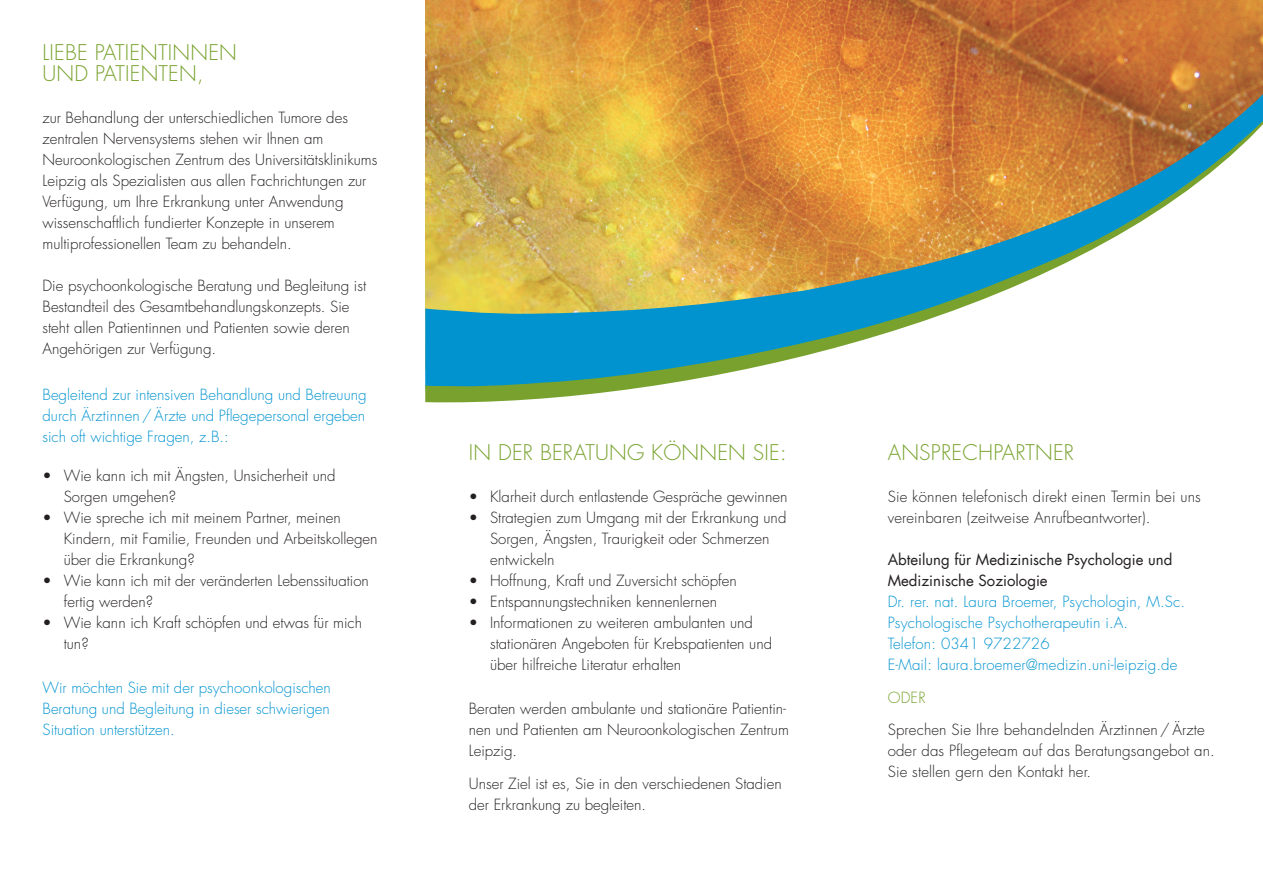
<style>
.page{position:relative;width:1263px;height:893px;background:#fff}
.page>*{position:absolute;margin:0;border:0;box-sizing:border-box;transform-origin:0 0}
.t1{font:300 21px/21px "Futura Std";letter-spacing:.01em;color:#78a22d}
.t2{font:300 15px/21px "Futura Std";color:#231f20}
.t3{font:300 15px/21px "Futura Std";letter-spacing:.01em;color:#0093d0;text-align:justify}
.t4{font:15px/21px "Futura";color:#231f20}
.t5{font:300 15px "Futura Std";color:#78a22d}
</style>
<div class="page">
<img style="left:425px;top:0;width:419px;height:81px">
<img style="left:844px;top:0;width:314px;height:81px">
<img style="left:1158px;top:0;width:105px;height:81px">
<svg style="left:425px;top:81px;width:838px;height:27px;background:#d0893a"></svg>
<svg style="left:425px;top:108px;width:838px;height:295px"></svg>
<h1 class="t1" style="left:43px;top:42px;width:196px">LIEBE PATIENTINNEN<br>UND PATIENTEN,</h1>
<p class="t2" style="left:43px;top:107px;width:336px">zur Behandlung der unterschiedlichen Tumore des zentralen Nervensystems stehen wir Ihnen am Neuroonkologischen Zentrum des Universitätsklinikums Leipzig als Spezialisten aus allen Fachrichtungen zur Verfügung, um Ihre Erkrankung unter Anwendung wissenschaftlich fundierter Konzepte in unserem multiprofessionellen Team zu behandeln.</p>
<p class="t2" style="left:43px;top:275px;width:325px">Die psychoonkologische Beratung und Begleitung ist Bestandteil des Gesamtbehandlungskonzepts. Sie steht allen Patientinnen und Patienten sowie deren Angehörigen zur Verfügung.</p>
<p class="t3" style="left:43px;top:384px;width:326px">Begleitend zur intensiven Behandlung und Betreuung durch Ärztinnen / Ärzte und Pflegepersonal ergeben sich oft wichtige Fragen, z.B.:</p>
<p class="t2" style="left:64px;top:465px;width:273px;text-indent:-21px">• Wie kann ich mit Ängsten, Unsicherheit und<br>Sorgen umgehen?</p>
<p class="t2" style="left:64px;top:507px;width:315px;text-indent:-21px">• Wie spreche ich mit meinem Partner, meinen<br>Kindern, mit Familie, Freunden und Arbeitskollegen über die Erkrankung?</p>
<p class="t2" style="left:64px;top:570px;width:307px;text-indent:-21px">• Wie kann ich mit der veränderten Lebenssituation fertig werden?</p>
<p class="t2" style="left:64px;top:612px;width:300px;text-indent:-21px">• Wie kann ich Kraft schöpfen und etwas für mich tun?</p>
<p class="t3" style="left:43px;top:677px;width:290px">Wir möchten Sie mit der psychoonkologischen Beratung und Begleitung in dieser schwierigen Situation unterstützen.</p>
<h1 class="t1" style="left:469px;top:442px;width:319px">IN DER BERATUNG KÖNNEN SIE:</h1>
<p class="t2" style="left:469px;top:486px;width:320px">• Klarheit durch entlastende Gespräche gewinnen</p>
<p class="t2" style="left:490px;top:507px;width:298px;text-indent:-21px">• Strategien zum Umgang mit der Erkrankung und<br>Sorgen, Ängsten, Traurigkeit oder Schmerzen entwickeln</p>
<p class="t2" style="left:469px;top:570px;width:269px">• Hoffnung, Kraft und Zuversicht schöpfen</p>
<p class="t2" style="left:469px;top:591px;width:250px">• Entspannungstechniken kennenlernen</p>
<p class="t2" style="left:490px;top:612px;width:284px;text-indent:-21px">• Informationen zu weiteren ambulanten und stationären Angeboten für Krebspatienten und über hilfreiche Literatur erhalten</p>
<p class="t2" style="left:469px;top:698px;width:321px">Beraten werden ambulante und stationäre Patientin&shy;nen und Patienten am Neuroonkologischen Zentrum<br>Leipzig.</p>
<p class="t2" style="left:469px;top:773px;width:314px">Unser Ziel ist es, Sie in den verschiedenen Stadien der Erkrankung zu begleiten.</p>
<h1 class="t1" style="left:888px;top:442px;width:188px">ANSPRECHPARTNER</h1>
<p class="t2" style="left:888px;top:486px;width:315px">Sie können telefonisch direkt einen Termin bei uns vereinbaren (zeitweise Anrufbeantworter).</p>
<p class="t4" style="left:888px;top:549px;width:286px">Abteilung für Medizinische Psychologie und<br>Medizinische Soziologie</p>
<p class="t3" style="left:888px;top:591px;width:299px;text-align:left">Dr. rer. nat. Laura Broemer, Psychologin, M.Sc.<br>Psychologische Psychotherapeutin i.A.<br>Telefon: 0341 9722726<br>E-Mail: laura.broemer@medizin.uni-leipzig.de</p>
<p class="t5" style="left:888px;top:689px;width:39px">ODER</p>
<p class="t2" style="left:888px;top:719px;width:329px">Sprechen Sie Ihre behandelnden Ärztinnen / Ärzte oder das Pflegeteam auf das Beratungsangebot an.<br>Sie stellen gern den Kontakt her.</p>
</div>
